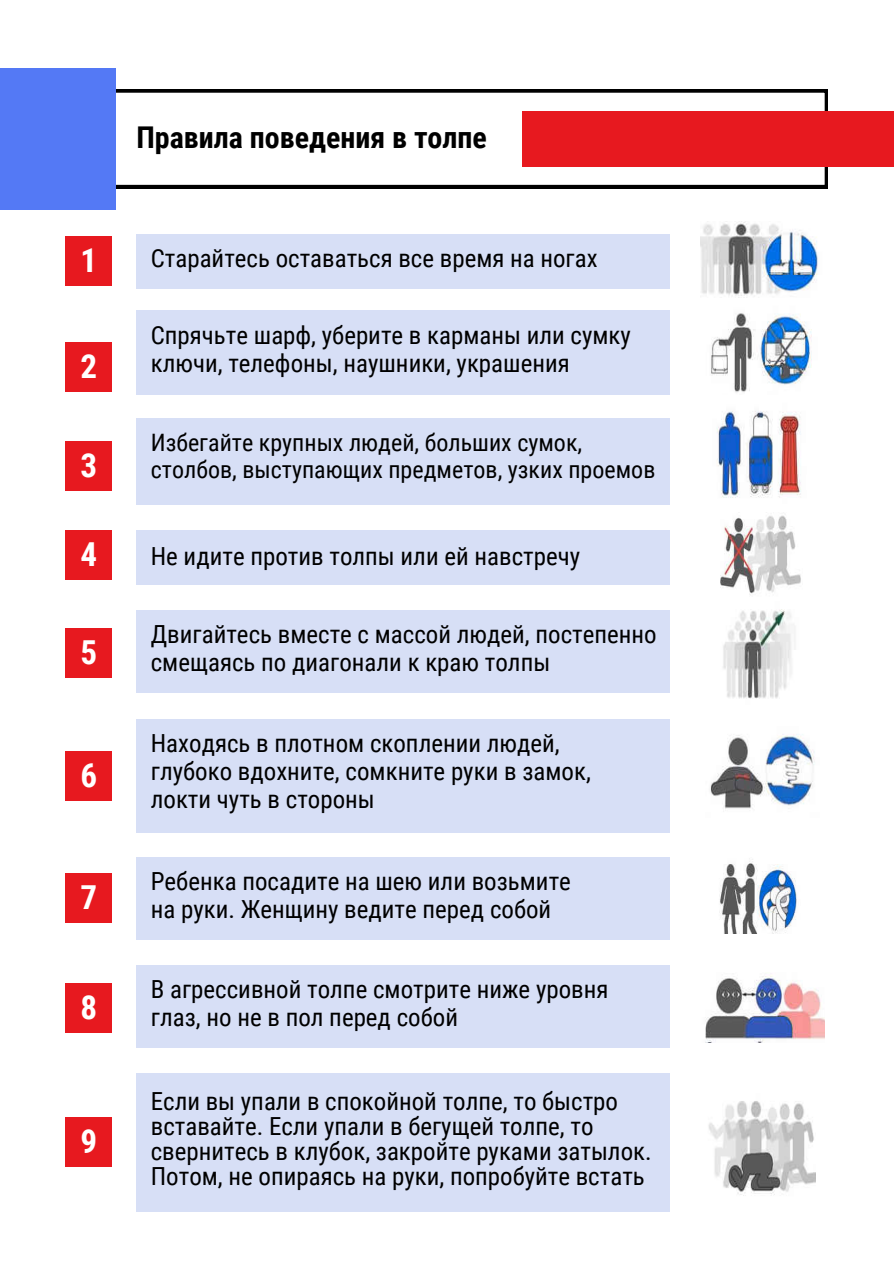
<style>
.page{position:relative;width:894px;height:1264px;background:#fff}
.page>*{position:absolute;margin:0;border:0;box-sizing:border-box;transform-origin:0 0}
.t1{font:700 33px "Roboto Condensed";color:#fff}
.t2{font:700 30px "Roboto Condensed";color:#000}
.t3{font:24.9px/27.9px "Roboto Condensed";color:#000}
.t4{font:24px/27px "Roboto Condensed";color:#000}
</style>
<div class="page">
<div style="left:136px;top:235px;width:534px;height:54px;background:#d7dff6"></div>
<div style="left:136px;top:530px;width:534px;height:54px;background:#d7dff6"></div>
<div style="left:136px;top:311px;width:534px;height:84px;background:#d7dff6"></div>
<div style="left:136px;top:418px;width:534px;height:86px;background:#d7dff6"></div>
<div style="left:136px;top:610px;width:534px;height:82px;background:#d7dff6"></div>
<div style="left:136px;top:719px;width:534px;height:114px;background:#d7dff6"></div>
<div style="left:136px;top:965px;width:534px;height:82px;background:#d7dff6"></div>
<div style="left:136px;top:857px;width:534px;height:82px;background:#d7dff6"></div>
<div style="left:136px;top:1073px;width:534px;height:138px;background:#d7dff6"></div>
<div style="left:66px;top:236px;width:46px;height:50px;background:#e7191f"></div>
<div style="left:66px;top:342px;width:46px;height:50px;background:#e7191f"></div>
<div style="left:66px;top:441px;width:46px;height:50px;background:#e7191f"></div>
<div style="left:66px;top:530px;width:46px;height:50px;background:#e7191f"></div>
<div style="left:66px;top:628px;width:46px;height:49px;background:#e7191f"></div>
<div style="left:66px;top:751px;width:46px;height:49px;background:#e7191f"></div>
<div style="left:66px;top:983px;width:46px;height:49px;background:#e7191f"></div>
<div style="left:66px;top:873px;width:46px;height:50px;background:#e7191f"></div>
<div style="left:66px;top:1117px;width:46px;height:49px;background:#e7191f"></div>
<svg style="left:116px;top:89px;width:711px;height:99px"></svg>
<div style="left:0;top:68px;width:116px;height:141px;background:#5479f5"></div>
<div style="left:522px;top:111px;width:371px;height:55px;background:#e7191f"></div>
<img style="left:700px;top:221px;width:118px;height:77px">
<img style="left:711px;top:313px;width:101px;height:80px">
<img style="left:717px;top:411px;width:84px;height:87px">
<img style="left:720px;top:515px;width:81px;height:80px">
<img style="left:723px;top:609px;width:72px;height:90px">
<img style="left:710px;top:734px;width:105px;height:75px">
<img style="left:719px;top:859px;width:78px;height:74px">
<img style="left:705px;top:975px;width:119px;height:67px">
<img style="left:708px;top:1101px;width:107px;height:95px">
<h1 class="t1" style="left:80px;top:237px;width:18px">1</h1>
<h1 class="t1" style="left:80px;top:343px;width:18px">2</h1>
<h1 class="t1" style="left:80px;top:442px;width:18px">3</h1>
<h1 class="t1" style="left:80px;top:531px;width:18px">4</h1>
<h1 class="t1" style="left:80px;top:629px;width:18px">5</h1>
<h1 class="t1" style="left:80px;top:752px;width:18px">6</h1>
<h1 class="t1" style="left:80px;top:874px;width:18px">7</h1>
<h1 class="t1" style="left:80px;top:983px;width:18px">8</h1>
<h1 class="t1" style="left:80px;top:1117px;width:18px">9</h1>
<p class="t2" style="left:136px;top:117px;width:352px">Правила поведения в толпе</p>
<p class="t3" style="left:151px;top:244px;width:448px">Старайтесь оставаться все время на ногах</p>
<p class="t3" style="left:151px;top:320px;width:481px">Спрячьте шарф, уберите в карманы или сумку ключи, телефоны, наушники, украшения</p>
<p class="t4" style="left:151px;top:428px;width:506px">Избегайте крупных людей, больших сумок, столбов, выступающих предметов, узких проемов</p>
<p class="t3" style="left:151px;top:541px;width:430px">Не идите против толпы или ей навстречу</p>
<p class="t3" style="left:151px;top:619px;width:507px">Двигайтесь вместе с массой людей, постепенно смещаясь по диагонали к краю толпы</p>
<p class="t3" style="left:151px;top:728px;width:441px">Находясь в плотном скоплении людей, глубоко вдохните, сомкните руки в замок, локти чуть в стороны</p>
<p class="t3" style="left:151px;top:866px;width:421px">Ребенка посадите на шею или возьмите на руки. Женщину ведите перед собой</p>
<p class="t3" style="left:151px;top:974px;width:459px">В агрессивной толпе смотрите ниже уровня глаз, но не в пол перед собой</p>
<p class="t3" style="left:151px;top:1088px;width:502px;line-height:24.8px">Если вы упали в спокойной толпе, то быстро вставайте. Если упали в бегущей толпе, то свернитесь в клубок, закройте руками затылок.<br>Потом, не опираясь на руки, попробуйте встать</p>
</div>
